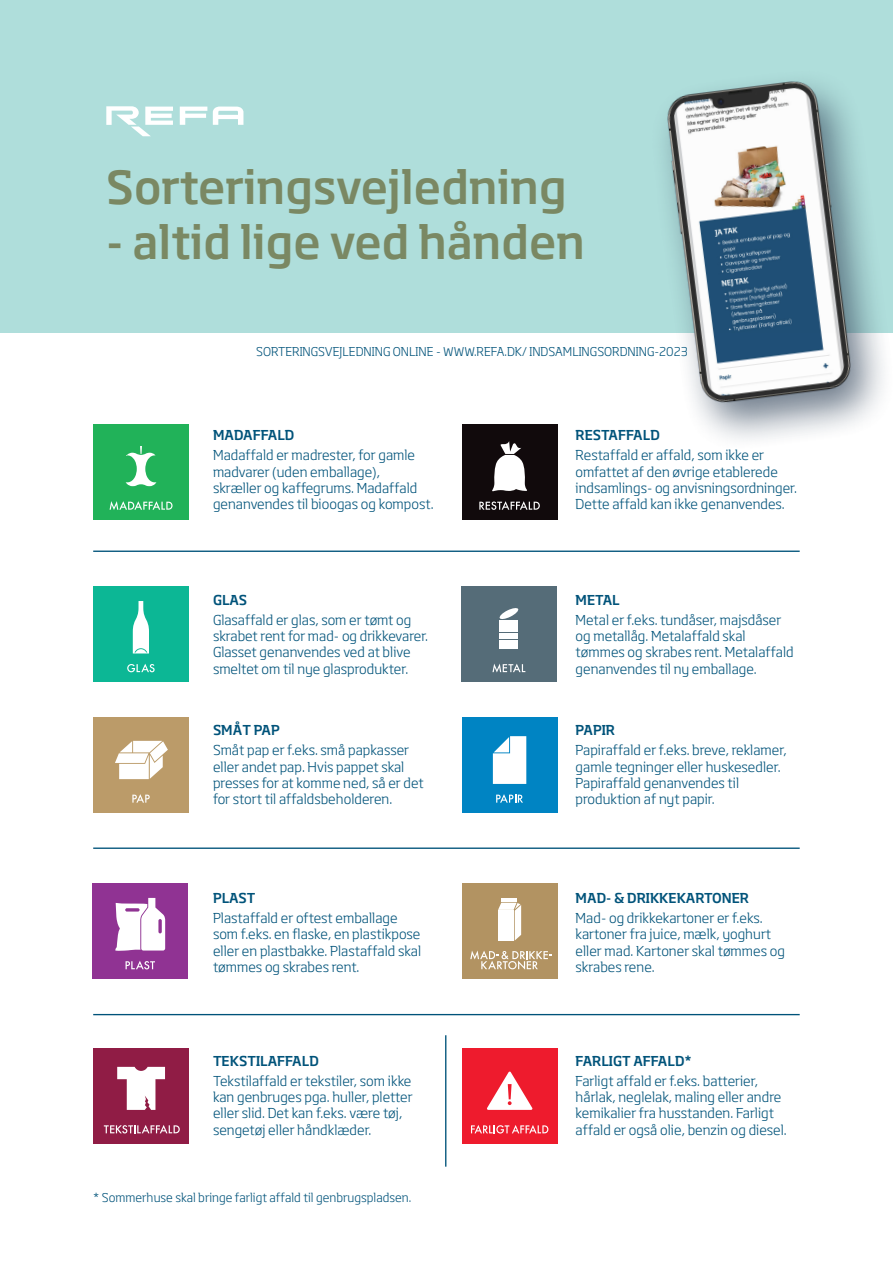
<style>
.page{position:relative;width:893px;height:1263px;background:#fff}
.page>*{position:absolute;margin:0;border:0;box-sizing:border-box;transform-origin:0 0}
.t1{font:500 45px "REF Aoverskrift";color:#7a8863}
.t2{font:300 13.5px/16.2px "REF Aoverskrift";color:#00537a}
.t3{font:500 13.5px "REF Aoverskrift";color:#00537a}
.t4{font:300 12px "REF Aoverskrift";color:#00537a}
</style>
<div class="page">
<div style="left:0;top:0;width:893px;height:332px;background:#afdedb"></div>
<svg style="left:106px;top:106px;width:67px;height:30px"></svg>
<svg style="left:180px;top:107px;width:27px;height:18px"></svg>
<svg style="left:213px;top:107px;width:30px;height:18px"></svg>
<div style="left:462px;top:424px;width:95px;height:96px;background:#110a0c"></div>
<svg style="left:479px;top:501px;width:61px;height:9px"></svg>
<div style="left:93px;top:424px;width:96px;height:96px;background:#21b259"></div>
<svg style="left:110px;top:501px;width:63px;height:9px"></svg>
<svg style="left:126px;top:446px;width:30px;height:40px"></svg>
<hr style="left:93px;top:550px;width:707px;height:2px;background:#00537a">
<hr style="left:93px;top:847px;width:707px;height:2px;background:#00537a">
<hr style="left:93px;top:1014px;width:707px;height:1px;background:#00537a">
<div style="left:462px;top:717px;width:95px;height:95px;background:#0084c3"></div>
<svg style="left:496px;top:794px;width:27px;height:9px"></svg>
<svg style="left:493px;top:736px;width:33px;height:48px;background:#e1f0f8"></svg>
<div style="left:93px;top:717px;width:96px;height:95px;background:#bb9b69"></div>
<svg style="left:132px;top:794px;width:18px;height:9px"></svg>
<svg style="left:115px;top:741px;width:53px;height:38px"></svg>
<div style="left:93px;top:587px;width:96px;height:95px;background:#0cb795"></div>
<svg style="left:127px;top:664px;width:28px;height:8px"></svg>
<svg style="left:133px;top:601px;width:16px;height:52px"></svg>
<div style="left:461px;top:587px;width:96px;height:95px;background:#556c78"></div>
<svg style="left:492px;top:663px;width:33px;height:9px"></svg>
<svg style="left:499px;top:608px;width:20px;height:11px"></svg>
<hr style="left:500px;top:636px;width:18px;height:3px;background:#fff">
<div style="left:500px;top:640px;width:18px;height:9px;background:#fff"></div>
<hr style="left:500px;top:633px;width:18px;height:3px;background:#fff">
<div style="left:500px;top:620px;width:18px;height:9px;background:#fff"></div>
<hr style="left:500px;top:629px;width:18px;height:3px;background:#fff">
<div style="left:92px;top:883px;width:96px;height:96px;background:#903393"></div>
<svg style="left:126px;top:961px;width:29px;height:8px"></svg>
<svg style="left:115px;top:898px;width:50px;height:53px"></svg>
<div style="left:462px;top:883px;width:95px;height:96px;background:#b29362"></div>
<svg style="left:470px;top:950px;width:81px;height:20px"></svg>
<div style="left:498px;top:911px;width:16px;height:30px;background:#fff"></div>
<hr style="left:501px;top:898px;width:16px;height:4px;background:#fff">
<svg style="left:498px;top:903px;width:23px;height:37px"></svg>
<div style="left:93px;top:1048px;width:96px;height:95px;background:#901c45"></div>
<svg style="left:104px;top:1125px;width:76px;height:8px"></svg>
<svg style="left:117px;top:1067px;width:48px;height:43px"></svg>
<div style="left:462px;top:1048px;width:95px;height:95px;background:#ee1b2d"></div>
<svg style="left:471px;top:1125px;width:77px;height:8px"></svg>
<svg style="left:487px;top:1071px;width:45px;height:39px"></svg>
<hr style="left:445px;top:1035px;width:1px;height:132px;background:#00537a">
<img style="left:398px;top:81px;width:495px;height:414px">
<p class="t1" style="left:106px;top:152px;width:462px">Sorteringsvejledning</p>
<p class="t1" style="left:106px;top:207px;width:480px">- altid lige ved hånden</p>
<p class="t4" style="left:256px;top:343px;width:433px">SORTERINGSVEJLEDNING ONLINE - WWW.REFA.DK/ INDSAMLINGSORDNING-2023</p>
<p class="t3" style="left:213px;top:425px;width:83px">MADAFFALD</p>
<p class="t2" style="left:213px;top:446px;width:222px">Madaffald er madrester, for gamle madvarer (uden emballage),<br>skræller og kaffegrums. Madaffald genanvendes til bioogas og kompost.</p>
<p class="t3" style="left:213px;top:589px;width:36px">GLAS</p>
<p class="t2" style="left:213px;top:611px;width:217px">Glasaffald er glas, som er tømt og skrabet rent for mad- og drikkevarer.<br>Glasset genanvendes ved at blive smeltet om til nye glasprodukter.</p>
<p class="t3" style="left:213px;top:720px;width:68px">SMÅT PAP</p>
<p class="t2" style="left:213px;top:742px;width:212px">Småt pap er f.eks. små papkasser eller andet pap. Hvis pappet skal presses for at komme ned, så er det for stort til affaldsbeholderen.</p>
<p class="t3" style="left:213px;top:887px;width:44px">PLAST</p>
<p class="t2" style="left:213px;top:909px;width:210px">Plastaffald er oftest emballage som f.eks. en flaske, en plastikpose eller en plastbakke. Plastaffald skal tømmes og skrabes rent.</p>
<p class="t3" style="left:213px;top:1050px;width:107px">TEKSTILAFFALD</p>
<p class="t2" style="left:213px;top:1072px;width:201px">Tekstilaffald er tekstiler, som ikke kan genbruges pga. huller, pletter eller slid. Det kan f.eks. være tøj, sengetøj eller håndklæder.</p>
<p class="t4" style="left:93px;top:1188px;width:319px">* Sommerhuse skal bringe farligt affald til genbrugspladsen.</p>
<p class="t3" style="left:576px;top:425px;width:86px">RESTAFFALD</p>
<p class="t2" style="left:576px;top:446px;width:223px">Restaffald er affald, som ikke er omfattet af den øvrige etablerede indsamlings- og anvisningsordninger.<br>Dette affald kan ikke genanvendes.</p>
<p class="t3" style="left:576px;top:589px;width:46px">METAL</p>
<p class="t2" style="left:576px;top:611px;width:220px">Metal er f.eks. tundåser, majsdåser og metallåg. Metalaffald skal tømmes og skrabes rent. Metalaffald genanvendes til ny emballage.</p>
<p class="t3" style="left:576px;top:720px;width:41px">PAPIR</p>
<p class="t2" style="left:576px;top:742px;width:213px">Papiraffald er f.eks. breve, reklamer, gamle tegninger eller huskesedler.<br>Papiraffald genanvendes til produktion af nyt papir.</p>
<p class="t3" style="left:576px;top:887px;width:175px">MAD- &amp; DRIKKEKARTONER</p>
<p class="t2" style="left:576px;top:909px;width:211px">Mad- og drikkekartoner er f.eks. kartoner fra juice, mælk, yoghurt eller mad. Kartoner skal tømmes og skrabes rene.</p>
<p class="t3" style="left:576px;top:1050px;width:118px">FARLIGT AFFALD*</p>
<p class="t2" style="left:576px;top:1072px;width:213px">Farligt affald er f.eks. batterier, hårlak, neglelak, maling eller andre kemikalier fra husstanden. Farligt affald er også olie, benzin og diesel.</p>
</div>
